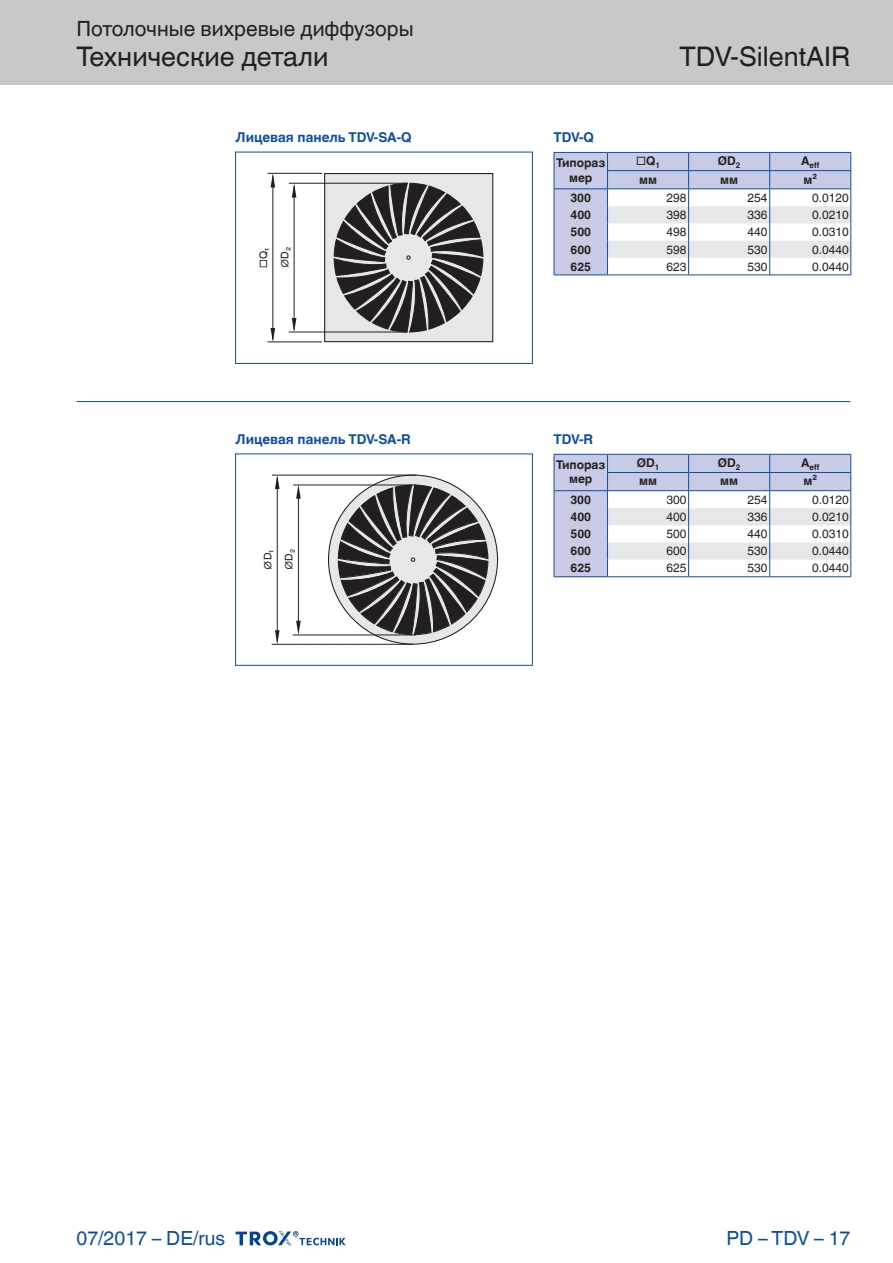
<style>
.page{position:relative;width:893px;height:1263px;background:#fff}
.page>*{position:absolute;margin:0;border:0;box-sizing:border-box;transform-origin:0 0}
.t1{font:27px "TROX Helvetica";color:#231f20}
.t2{font:21px "TROX Helvetica";color:#231f20}
.t3{font:19.5px "TROX Helvetica";color:#0d4da1}
.t4{font:700 13.5px "TROX Helvetica";color:#0d4da1}
.t5{font:12px "TROX Helvetica";color:#231f20}
.t6{font:700 12px/14.4px "TROX Helvetica";color:#231f20;text-align:center}
.t7{font:10.5px/21.1px "TROX Helvetica";color:#1d1d1b}
.t8{font:700 7.95px "TROX Helvetica";letter-spacing:-.005em;color:#231f20}
</style>
<div class="page">
<div style="left:0;top:0;width:893px;height:85px;background:#c7c8ca"></div>
<svg style="left:236px;top:1231px;width:110px;height:15px"></svg>
<hr style="left:77px;top:401px;width:773px;height:1px;background:#0d4da1">
<hr style="left:554px;top:275px;width:53px;height:1px;background:#0d4da1">
<hr style="left:607px;top:275px;width:82px;height:1px;background:#0d4da1">
<hr style="left:689px;top:275px;width:81px;height:1px;background:#0d4da1">
<hr style="left:770px;top:275px;width:81px;height:1px;background:#0d4da1">
<svg style="left:554px;top:152px;width:297px;height:123px"></svg>
<svg style="left:554px;top:454px;width:297px;height:123px"></svg>
<div style="left:325px;top:174px;width:168px;height:168px;background:#e6e7e9"></div>
<div style="left:324px;top:173px;width:169px;height:169px;border:1px solid #231f20"></div>
<svg style="left:333px;top:182px;width:151px;height:151px"></svg>
<hr style="left:268px;top:173px;width:54px;height:1px;background:#231f20">
<hr style="left:289px;top:183px;width:118px;height:1px;background:#231f20">
<hr style="left:268px;top:342px;width:54px;height:1px;background:#231f20">
<hr style="left:289px;top:332px;width:118px;height:1px;background:#231f20">
<hr style="left:294px;top:186px;width:1px;height:144px;background:#231f20">
<svg style="left:292px;top:184px;width:4px;height:14px"></svg>
<svg style="left:292px;top:318px;width:4px;height:14px"></svg>
<hr style="left:273px;top:176px;width:1px;height:164px;background:#231f20">
<svg style="left:271px;top:174px;width:4px;height:14px"></svg>
<svg style="left:271px;top:328px;width:4px;height:14px"></svg>
<hr style="left:235px;top:152px;width:1px;height:212px;background:#0d4da1">
<hr style="left:532px;top:152px;width:1px;height:212px;background:#0d4da1">
<hr style="left:235px;top:152px;width:297px;height:1px;background:#0d4da1">
<hr style="left:235px;top:363px;width:297px;height:1px;background:#0d4da1">
<div style="left:329px;top:475px;width:168px;height:169px;background:#e6e7e9;border-radius:50%"></div>
<svg style="left:338px;top:484px;width:151px;height:151px"></svg>
<hr style="left:272px;top:475px;width:144px;height:1px;background:#231f20">
<hr style="left:293px;top:485px;width:123px;height:1px;background:#231f20">
<hr style="left:272px;top:644px;width:141px;height:1px;background:#231f20">
<hr style="left:293px;top:635px;width:123px;height:1px;background:#231f20">
<hr style="left:298px;top:487px;width:1px;height:146px;background:#231f20">
<svg style="left:296px;top:485px;width:5px;height:14px"></svg>
<svg style="left:296px;top:621px;width:5px;height:14px"></svg>
<hr style="left:277px;top:477px;width:1px;height:165px;background:#231f20">
<svg style="left:275px;top:475px;width:5px;height:14px"></svg>
<svg style="left:275px;top:630px;width:5px;height:14px"></svg>
<hr style="left:235px;top:453px;width:1px;height:213px;background:#0d4da1">
<hr style="left:532px;top:453px;width:1px;height:213px;background:#0d4da1">
<hr style="left:235px;top:453px;width:297px;height:1px;background:#0d4da1">
<hr style="left:235px;top:665px;width:297px;height:1px;background:#0d4da1">
<h2 class="t2" style="left:77px;top:17px;width:339px">Потолочные вихревые диффузоры</h2>
<h1 class="t1" style="left:77px;top:41px;width:254px">Технические детали</h1>
<p class="t4" style="left:236px;top:130px;width:178px">Лицевая панель TDV-SA-Q</p>
<p class="t7" style="left:253px;top:268px;width:23px;rotate:-90deg">□Q₁ ∅D₂</p>
<p class="t4" style="left:236px;top:432px;width:177px">Лицевая панель TDV-SA-R</p>
<p class="t7" style="left:258px;top:570px;width:23px;rotate:-90deg">∅D₁ ∅D₂</p>
<h1 class="t1" style="left:680px;top:41px;width:172px">TDV-SilentAIR</h1>
<p class="t4" style="left:554px;top:130px;width:42px">TDV-Q</p>
<p class="t6" style="left:556px;top:156px;width:51px">Типораз мер</p>
<p class="t6" style="left:636px;top:154px;width:25px">□Q<sub>1</sub></p>
<p class="t6" style="left:718px;top:154px;width:24px">ØD<sub>2</sub></p>
<p class="t8" style="left:801px;top:161px;width:20px"><sup>A</sup>eff</p>
<p class="t6" style="left:639px;top:172px;width:19px">мм</p>
<p class="t6" style="left:720px;top:172px;width:19px">мм</p>
<p class="t6" style="left:803px;top:172px;width:15px">м²</p>
<p class="t6" style="left:570px;top:191px;width:22px">300</p>
<p class="t5" style="left:666px;top:191px;width:22px">298</p>
<p class="t5" style="left:748px;top:191px;width:22px">254</p>
<p class="t5" style="left:812px;top:191px;width:38px">0.0120</p>
<p class="t6" style="left:570px;top:208px;width:22px">400</p>
<p class="t5" style="left:666px;top:208px;width:22px">398</p>
<p class="t5" style="left:748px;top:208px;width:22px">336</p>
<p class="t5" style="left:812px;top:208px;width:38px">0.0210</p>
<p class="t6" style="left:570px;top:225px;width:22px">500</p>
<p class="t5" style="left:666px;top:225px;width:22px">498</p>
<p class="t5" style="left:748px;top:225px;width:22px">440</p>
<p class="t5" style="left:812px;top:225px;width:38px">0.0310</p>
<p class="t6" style="left:570px;top:242px;width:22px">600</p>
<p class="t5" style="left:666px;top:242px;width:22px">598</p>
<p class="t5" style="left:748px;top:242px;width:22px">530</p>
<p class="t5" style="left:812px;top:242px;width:38px">0.0440</p>
<p class="t6" style="left:570px;top:259px;width:22px">625</p>
<p class="t5" style="left:666px;top:259px;width:22px">623</p>
<p class="t5" style="left:748px;top:259px;width:22px">530</p>
<p class="t5" style="left:812px;top:259px;width:38px">0.0440</p>
<p class="t4" style="left:554px;top:432px;width:41px">TDV-R</p>
<p class="t6" style="left:556px;top:458px;width:51px">Типораз мер</p>
<p class="t6" style="left:637px;top:456px;width:24px">ØD<sub>1</sub></p>
<p class="t6" style="left:718px;top:456px;width:24px">ØD<sub>2</sub></p>
<p class="t8" style="left:801px;top:463px;width:20px"><sup>A</sup>eff</p>
<p class="t6" style="left:639px;top:474px;width:19px">мм</p>
<p class="t6" style="left:720px;top:474px;width:19px">мм</p>
<p class="t6" style="left:803px;top:474px;width:15px">м²</p>
<p class="t6" style="left:570px;top:493px;width:22px">300</p>
<p class="t5" style="left:666px;top:493px;width:22px">300</p>
<p class="t5" style="left:748px;top:493px;width:22px">254</p>
<p class="t5" style="left:812px;top:493px;width:38px">0.0120</p>
<p class="t6" style="left:570px;top:510px;width:22px">400</p>
<p class="t5" style="left:666px;top:510px;width:22px">400</p>
<p class="t5" style="left:748px;top:510px;width:22px">336</p>
<p class="t5" style="left:812px;top:510px;width:38px">0.0210</p>
<p class="t6" style="left:570px;top:527px;width:22px">500</p>
<p class="t5" style="left:666px;top:527px;width:22px">500</p>
<p class="t5" style="left:748px;top:527px;width:22px">440</p>
<p class="t5" style="left:812px;top:527px;width:38px">0.0310</p>
<p class="t6" style="left:570px;top:544px;width:22px">600</p>
<p class="t5" style="left:666px;top:544px;width:22px">600</p>
<p class="t5" style="left:748px;top:544px;width:22px">530</p>
<p class="t5" style="left:812px;top:544px;width:38px">0.0440</p>
<p class="t6" style="left:570px;top:561px;width:22px">625</p>
<p class="t5" style="left:666px;top:561px;width:22px">625</p>
<p class="t5" style="left:748px;top:561px;width:22px">530</p>
<p class="t5" style="left:812px;top:561px;width:38px">0.0440</p>
<h3 class="t3" style="left:77px;top:1227px;width:150px">07/2017 – DE/rus</h3>
<h3 class="t3" style="left:727px;top:1227px;width:125px">PD – TDV – 17</h3>
</div>
